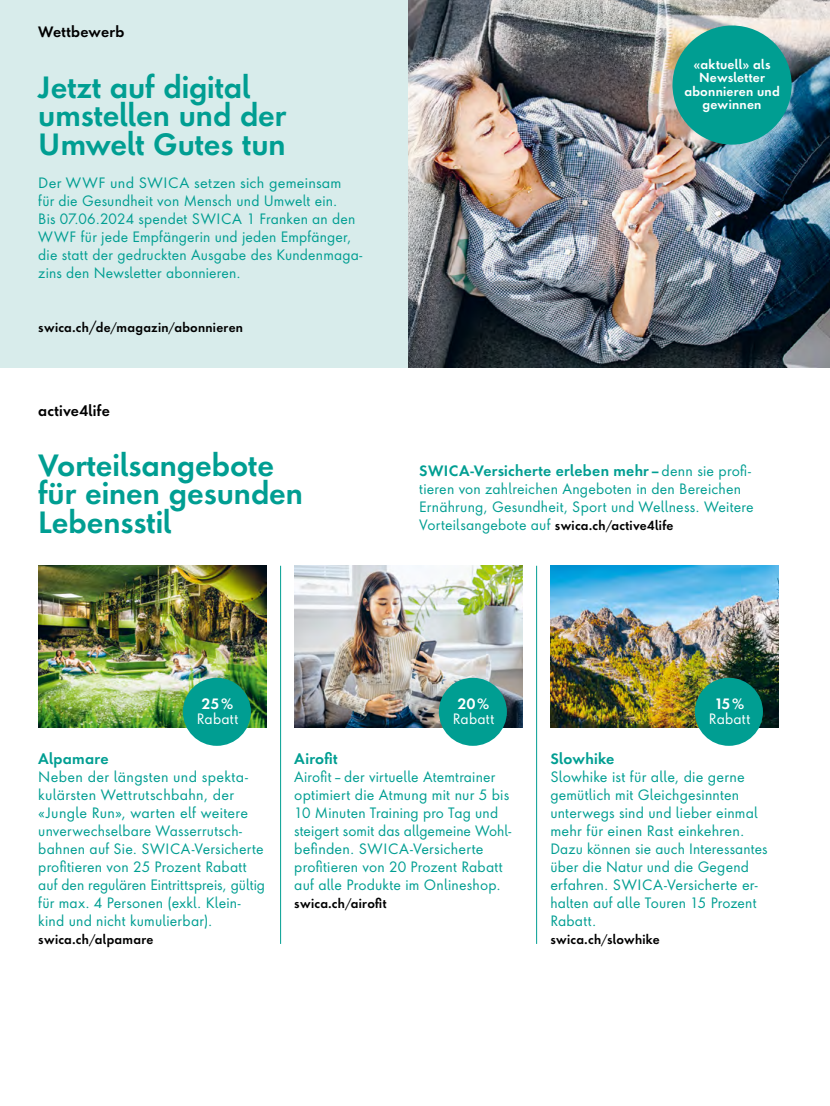
<style>
.page{position:relative;width:830px;height:1106px;background:#fff}
.page>*{position:absolute;margin:0;border:0;box-sizing:border-box;transform-origin:0 0}
.t1{font:600 28.5px/28.5px "Futura Next";letter-spacing:-.005em;color:#009e92}
.t2{font:13.95px/18px "Futura Next";letter-spacing:.015em;color:#009e92}
.t3{font:600 13.95px "Futura Next";letter-spacing:.015em;color:#009e92}
.t4{font:600 13.95px "Futura Next";letter-spacing:.015em;color:#000}
.t5{font:13.95px "Futura Next";letter-spacing:.02em;color:#fff}
.t6{font:600 13.95px "Futura Next";color:#fff}
.t7{font:600 12px "Futura Next";letter-spacing:.025em;color:#000}
.t8{font:600 12px/13.5px "Futura Next";letter-spacing:.02em;color:#fff;text-align:center}
.s1{font-weight:400;font-size:13.95px}
.s2{font-weight:400}
.s3{font-weight:600}
.s4{font-weight:600;font-size:12px;color:#000}
.s5{font-size:12px;color:#000}
</style>
<div class="page">
<img style="left:38px;top:566px;width:229px;height:162px">
<div style="left:0;top:0;width:829px;height:368px;background:#d8eceb"></div>
<hr style="left:280px;top:566px;width:1px;height:378px;background:#009e92">
<hr style="left:536px;top:566px;width:1px;height:378px;background:#009e92">
<img style="left:550px;top:566px;width:228px;height:162px">
<div style="left:694px;top:677px;width:68px;height:69px;background:#009e92;border-radius:50%"></div>
<div style="left:183px;top:677px;width:68px;height:69px;background:#009e92;border-radius:50%"></div>
<img style="left:294px;top:566px;width:228px;height:162px">
<img style="left:408px;top:0;width:421px;height:368px">
<div style="left:672px;top:26px;width:119px;height:119px;background:#009e92;border-radius:50%"></div>
<div style="left:438px;top:677px;width:68px;height:69px;background:#009e92;border-radius:50%"></div>
<p class="t4" style="left:38px;top:23px;width:87px">Wettbewerb</p>
<h1 class="t1" style="left:38px;top:72px;width:249px">Jetzt auf digital umstellen und der<br>Umwelt Gutes tun</h1>
<p class="t2" style="left:38px;top:173px;width:325px">Der WWF und SWICA setzen sich gemeinsam<br>für die Gesundheit von Mensch und Umwelt ein.<br>Bis 07.06.2024 spendet SWICA 1 Franken an den WWF für jede Empfängerin und jeden Empfänger, die statt der gedruckten Ausgabe des Kundenmaga&shy;zins den Newsletter abonnieren.</p>
<p class="t7" style="left:38px;top:319px;width:206px">swica.ch<span class="s1">/</span>de<span class="s2">/</span>magazin<span class="s2">/</span>abonnieren</p>
<p class="t4" style="left:38px;top:401px;width:73px">active4life</p>
<h1 class="t1" style="left:38px;top:450px;width:266px">Vorteilsangebote für einen gesunden<br>Lebensstil</h1>
<p class="t8" style="left:684px;top:57px;width:97px">«aktuell» als<br>Newsletter abonnieren und gewinnen</p>
<p class="t2" style="left:419px;top:461px;width:336px"><span class="s3">SWICA-Versicherte erleben mehr–</span>denn sie profi&shy;tieren von zahlreichen Angeboten in den Bereichen Ernährung, Gesundheit, Sport und Wellness. Weitere Vorteilsangebote auf <span class="s4">swica.ch</span><span class="s5">/</span><span class="s4">active4life</span></p>
<p class="t6" style="left:202px;top:694px;width:33px">25%</p>
<p class="t5" style="left:197px;top:708px;width:43px">Rabatt</p>
<p class="t6" style="left:457px;top:694px;width:33px">20%</p>
<p class="t5" style="left:452px;top:708px;width:43px">Rabatt</p>
<p class="t6" style="left:714px;top:694px;width:31px">15%</p>
<p class="t5" style="left:708px;top:708px;width:43px">Rabatt</p>
<p class="t3" style="left:38px;top:749px;width:72px">Alpamare</p>
<p class="t2" style="left:38px;top:767px;width:228px">Neben der längsten und spekta&shy;kulärsten Wettrutschbahn, der «Jungle Run», warten elf weitere unverwechselbare Wasserrutsch&shy;bahnen auf Sie. SWICA-Versicherte profitieren von 25 Prozent Rabatt auf den regulären Eintrittspreis, gültig für max. 4 Personen (exkl. Klein&shy;kind und nicht kumulierbar).</p>
<p class="t7" style="left:38px;top:931px;width:116px">swica.ch<span class="s2">/</span>alpamare</p>
<p class="t3" style="left:294px;top:749px;width:45px">Airofit</p>
<p class="t2" style="left:294px;top:767px;width:218px">Airofit–der virtuelle Atemtrainer optimiert die Atmung mit nur 5 bis 10 Minuten Training pro Tag und steigert somit das allgemeine Wohl&shy;befinden. SWICA-Versicherte profitieren von 20 Prozent Rabatt auf alle Produkte im Onlineshop.</p>
<p class="t7" style="left:294px;top:895px;width:94px">swica.ch<span class="s2">/</span>airofit</p>
<p class="t3" style="left:550px;top:749px;width:65px">Slowhike</p>
<p class="t2" style="left:550px;top:767px;width:219px">Slowhike ist für alle, die gerne gemütlich mit Gleichgesinnten unterwegs sind und lieber einmal mehr für einen Rast einkehren.<br>Dazu können sie auch Interessantes über die Natur und die Gegend erfahren. SWICA-Versicherte er&shy;halten auf alle Touren 15 Prozent<br>Rabatt.</p>
<p class="t7" style="left:550px;top:931px;width:111px">swica.ch<span class="s2">/</span>slowhike</p>
</div>
